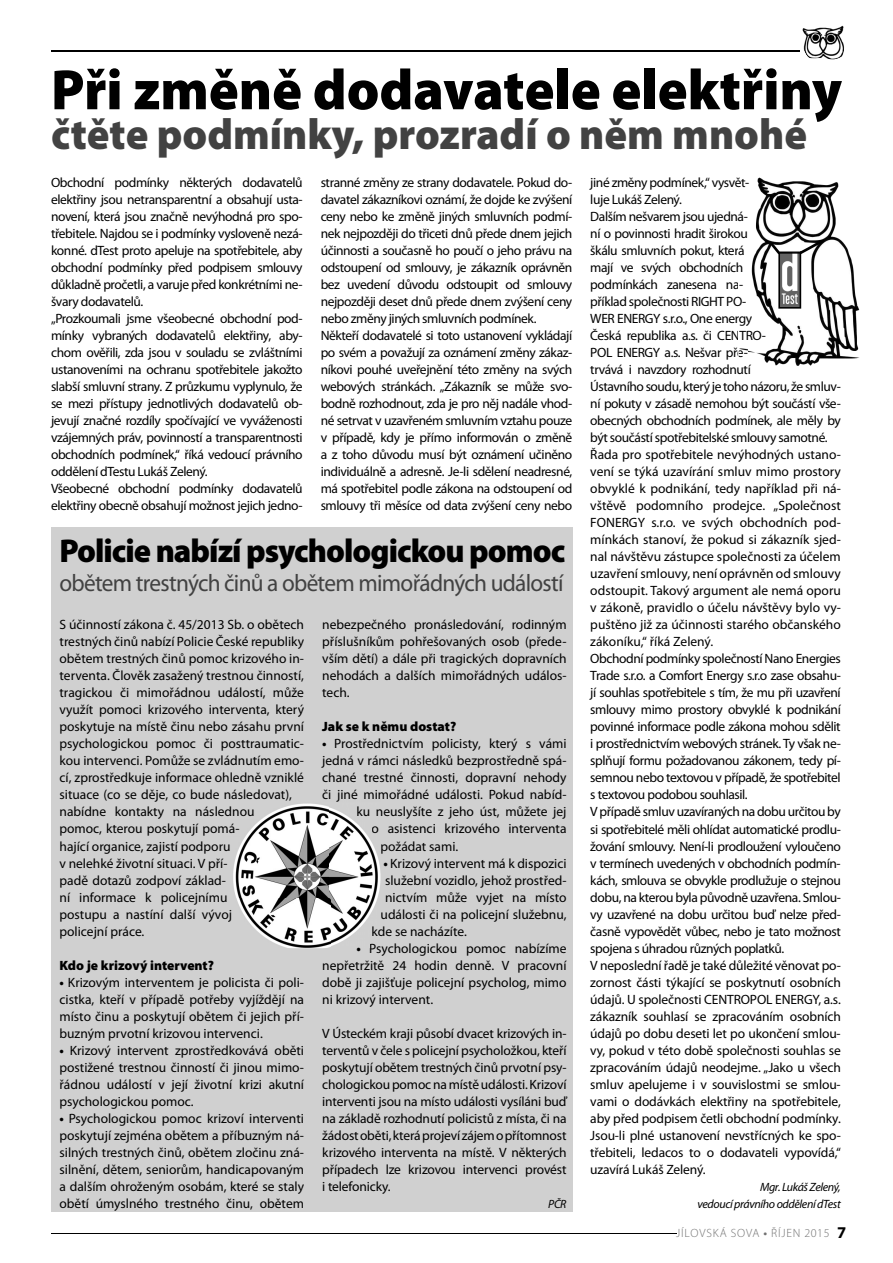
<style>
.page{position:relative;width:893px;height:1263px;background:#fff}
.page>*{position:absolute;margin:0;border:0;box-sizing:border-box;transform-origin:0 0}
.t1{font:900 57.3px "Myriad Pro";color:#000}
.t2{font:900 43.5px "Myriad Pro";color:#424242}
.t3{font:900 33.15px "Myriad Pro";letter-spacing:-.03em;color:#000}
.t4{font:24px "Myriad Pro";letter-spacing:-.03em;color:#424242}
.t5{font:13.5px/17px "Myriad Pro";letter-spacing:-.03em;color:#000;text-align:justify}
.t6{font:13.5px/17px "Myriad Pro";color:#000}
.t7{font:900 13.5px "Myriad Pro";color:#000}
.t8{font:italic 12px/17px "Myriad Pro";letter-spacing:-.03em;color:#000;text-align:right}
.t9{font:300 12px "Myriad Pro";letter-spacing:.07em;color:#717171}
.s1{font-weight:700}
.s2{font-weight:600}
.s3{font-weight:700;font-size:16.5px;color:#000}
</style>
<div class="page">
<hr style="left:51px;top:1233px;width:625px;height:1px;background:#000">
<hr style="left:51px;top:51px;width:748px;height:1px;background:#000">
<img style="left:791px;top:25px;width:53px;height:35px">
<div style="left:51px;top:527px;width:521px;height:685px;background:#d0d0d0"></div>
<img style="left:751px;top:177px;width:109px;height:189px">
<svg style="left:751px;top:212px;width:1px;height:114px"></svg>
<img style="left:751px;top:329px;width:14px;height:14px">
<svg style="left:739px;top:348px;width:12px;height:5px"></svg>
<svg style="left:770px;top:241px;width:52px;height:68px"></svg>
<img style="left:233px;top:803px;width:148px;height:145px">
<img style="left:233px;top:807px;width:22px;height:12px">
<svg style="left:233px;top:824px;width:6px;height:29px"></svg>
<img style="left:358px;top:807px;width:23px;height:12px">
<svg style="left:372px;top:824px;width:9px;height:10px"></svg>
<svg style="left:373px;top:926px;width:8px;height:10px"></svg>
<svg style="left:370px;top:943px;width:11px;height:5px"></svg>
<h1 class="t1" style="left:51px;top:68px;width:792px">Při změně dodavatele elektřiny</h1>
<h2 class="t2" style="left:51px;top:118px;width:758px">čtěte podmínky, prozradí o něm mnohé</h2>
<p class="t5" style="left:51px;top:175px;width:253px;text-align:left">Obchodní podmínky některých dodavatelů elektřiny jsou netransparentní a obsahují usta&shy;novení, která jsou značně nevýhodná pro spo&shy;třebitele. Najdou se i podmínky vysloveně nezá&shy;konné. dTest proto apeluje na spotřebitele, aby obchodní podmínky před podpisem smlouvy důkladně pročetli, a varuje před konkrétními ne&shy;švary dodavatelů.<br>„Prozkoumali jsme všeobecné obchodní pod&shy;mínky vybraných dodavatelů elektřiny, aby&shy;chom ověřili, zda jsou v souladu se zvláštními ustanoveními na ochranu spotřebitele jakožto slabší smluvní strany. Z průzkumu vyplynulo, že se mezi přístupy jednotlivých dodavatelů ob&shy;jevují značné rozdíly spočívající ve vyváženosti vzájemných práv, povinností a transparentnosti obchodních podmínek,“ říká vedoucí právního oddělení dTestu Lukáš Zelený.<br>Všeobecné obchodní podmínky dodavatelů elektřiny obecně obsahují možnost jejich jedno-</p>
<p class="t5" style="left:321px;top:175px;width:253px;text-align:left">stranné změny ze strany dodavatele. Pokud do&shy;davatel zákazníkovi oznámí, že dojde ke zvýšení ceny nebo ke změně jiných smluvních podmí&shy;nek nejpozději do třiceti dnů přede dnem jejich účinnosti a současně ho poučí o jeho právu na odstoupení od smlouvy, je zákazník oprávněn bez uvedení důvodu odstoupit od smlouvy nejpozději deset dnů přede dnem zvýšení ceny nebo změny jiných smluvních podmínek.<br>Někteří dodavatelé si toto ustanovení vykládají po svém a považují za oznámení změny zákaz&shy;níkovi pouhé uveřejnění této změny na svých webových stránkách. „Zákazník se může svo&shy;bodně rozhodnout, zda je pro něj nadále vhod&shy;né setrvat v uzavřeném smluvním vztahu pouze v případě, kdy je přímo informován o změně a z toho důvodu musí být oznámení učiněno individuálně a adresně. Je-li sdělení neadresné, má spotřebitel podle zákona na odstoupení od smlouvy tři měsíce od data zvýšení ceny nebo</p>
<p class="t5" style="left:590px;top:175px;width:252px;text-align:left">jiné změny podmínek,“ vysvět-<br>luje Lukáš Zelený.<br>Dalším nešvarem jsou ujedná-<br>ní o povinnosti hradit širokou<br>škálu smluvních pokut, která<br>mají ve svých obchodních<br>podmínkách zanesena na-<br>příklad společnosti RIGHT PO-<br>WER ENERGY s.r.o., One energy<br>Česká republika a.s. či CENTRO-<br>POL ENERGY a.s. Nešvar pře-<br>trvává i navzdory rozhodnutí<br>Ústavního soudu, který je toho názoru, že smluv&shy;ní pokuty v zásadě nemohou být součástí vše&shy;obecných obchodních podmínek, ale měly by být součástí spotřebitelské smlouvy samotné.<br>Řada pro spotřebitele nevýhodných ustano&shy;vení se týká uzavírání smluv mimo prostory obvyklé k podnikání, tedy například při ná&shy;vštěvě podomního prodejce. „Společnost FONERGY s.r.o. ve svých obchodních pod&shy;mínkách stanoví, že pokud si zákazník sjed&shy;nal návštěvu zástupce společnosti za účelem uzavření smlouvy, není oprávněn od smlouvy odstoupit. Takový argument ale nemá oporu v zákoně, pravidlo o účelu návštěvy bylo vy&shy;puštěno již za účinnosti starého občanského zákoníku,“ říká Zelený.<br>Obchodní podmínky společností Nano Energies Trade s.r.o. a Comfort Energy s.r.o zase obsahu&shy;jí souhlas spotřebitele s tím, že mu při uzavření smlouvy mimo prostory obvyklé k podnikání povinné informace podle zákona mohou sdělit i prostřednictvím webových stránek. Ty však ne&shy;splňují formu požadovanou zákonem, tedy pí&shy;semnou nebo textovou v případě, že spotřebitel s textovou podobou souhlasil.<br>V případě smluv uzavíraných na dobu určitou by si spotřebitelé měli ohlídat automatické prodlu&shy;žování smlouvy. Není-li prodloužení vyloučeno v termínech uvedených v obchodních podmín&shy;kách, smlouva se obvykle prodlužuje o stejnou dobu, na kterou byla původně uzavřena. Smlou&shy;vy uzavřené na dobu určitou buď nelze před&shy;časně vypovědět vůbec, nebo je tato možnost spojena s úhradou různých poplatků.<br>V neposlední řadě je také důležité věnovat po&shy;zornost části týkající se poskytnutí osobních údajů. U společnosti CENTROPOL ENERGY, a.s. zákazník souhlasí se zpracováním osobních údajů po dobu deseti let po ukončení smlou&shy;vy, pokud v této době společnosti souhlas se zpracováním údajů neodejme. „Jako u všech smluv apelujeme i v souvislostmi se smlou&shy;vami o dodávkách elektřiny na spotřebitele, aby před podpisem četli obchodní podmínky.<br>Jsou-li plné ustanovení nevstřícných ke spo&shy;třebiteli, ledacos to o dodavateli vypovídá,“ uzavírá Lukáš Zelený.</p>
<p class="t8" style="left:697px;top:1179px;width:145px">Mgr. Lukáš Zelený,<br>vedoucí právního oddělení dTest</p>
<h3 class="t3" style="left:60px;top:538px;width:507px">Policie nabízí psychologickou pomoc</h3>
<h3 class="t4" style="left:60px;top:574px;width:506px">obětem trestných činů a obětem mimořádných událostí</h3>
<p class="t6" style="left:60px;top:617px;width:246px">S účinností zákona č. 45/2013 Sb. o obětech trestných činů nabízí Policie České republiky obětem trestných činů pomoc krizového in&shy;terventa. Člověk zasažený trestnou činností, tragickou či mimořádnou událostí, může využít pomoci krizového interventa, který poskytuje na místě činu nebo zásahu první psychologickou pomoc či posttraumatic&shy;kou intervenci. Pomůže se zvládnutím emo&shy;cí, zprostředkuje informace ohledně vzniklé situace (co se děje, co bude následovat), nabídne kontakty na následnou<br>pomoc, kterou poskytují pomá-<br>hající organice, zajistí podporu<br>v nelehké životní situaci. V pří-<br>padě dotazů zodpoví základ-<br>ní informace k policejnímu<br>postupu a nastíní další vývoj<br>policejní práce.</p>
<p class="t7" style="left:60px;top:960px;width:156px">Kdo je krizový intervent?</p>
<p class="t5" style="left:60px;top:975px;width:246px"><span class="s1">•</span> Krizovým interventem je policista či poli&shy;cistka, kteří v případě potřeby vyjíždějí na místo činu a poskytují obětem či jejich pří&shy;buzným prvotní krizovou intervenci.</p>
<p class="t5" style="left:60px;top:1043px;width:246px"><span class="s1">•</span> Krizový intervent zprostředkovává oběti postižené trestnou činností či jinou mimo&shy;řádnou událostí v její životní krizi akutní psychologickou pomoc.</p>
<p class="t5" style="left:60px;top:1111px;width:246px"><span class="s1">•</span> Psychologickou pomoc krizoví interventi poskytují zejména obětem a příbuzným ná&shy;silných trestných činů, obětem zločinu zná&shy;silnění, dětem, seniorům, handicapovaným a dalším ohroženým osobám, které se staly obětí úmyslného trestného činu, obětem</p>
<p class="t5" style="left:322px;top:617px;width:246px">nebezpečného pronásledování, rodinným příslušníkům pohřešovaných osob (přede&shy;vším dětí) a dále při tragických dopravních nehodách a dalších mimořádných událos&shy;tech.</p>
<p class="t7" style="left:322px;top:722px;width:136px">Jak se k němu dostat?</p>
<p class="t6" style="left:322px;top:736px;width:246px"><span class="s1">•</span> Prostřednictvím policisty, který s vámi</p>
<p class="t6" style="left:322px;top:753px;width:246px">jedná v rámci následků bezprostředně spá-</p>
<p class="t6" style="left:322px;top:770px;width:246px">chané trestné činnosti, dopravní nehody</p>
<p class="t6" style="left:322px;top:787px;width:246px">či jiné mimořádné události. Pokud nabíd-</p>
<p class="t6" style="left:357px;top:804px;width:211px">ku neuslyšíte z jeho úst, můžete jej</p>
<p class="t6" style="left:388px;top:821px;width:180px">asistenci krizového interventa</p>
<p class="t6" style="left:381px;top:838px;width:79px">požádat sami.</p>
<p class="t6" style="left:384px;top:855px;width:185px"><span class="s1">•</span> Krizový intervent má k dispozici</p>
<p class="t6" style="left:385px;top:872px;width:183px">služební vozidlo, jehož prostřed-</p>
<p class="t6" style="left:385px;top:889px;width:183px">nictvím může vyjet na místo</p>
<p class="t6" style="left:381px;top:906px;width:187px">události či na policejní služebnu,</p>
<p class="t6" style="left:372px;top:923px;width:97px">kde se nacházíte.</p>
<p class="t5" style="left:322px;top:940px;width:246px;text-indent:34px"><span class="s1">•</span> Psychologickou pomoc nabízíme nepřetržitě 24 hodin denně. V pracovní době ji zajišťuje policejní psycholog, mimo ni krizový intervent.</p>
<p class="t5" style="left:322px;top:1026px;width:246px">V Ústeckém kraji působí dvacet krizových in&shy;terventů v čele s policejní psycholožkou, kteří poskytují obětem trestných činů prvotní psy&shy;chologickou pomoc na místě události. Krizoví interventi jsou na místo události vysíláni buď na základě rozhodnutí policistů z místa, či na žádost oběti, která projeví zájem o přítomnost krizového interventa na místě. V některých případech lze krizovou intervenci provést i telefonicky.</p>
<p class="t8" style="left:548px;top:1196px;width:20px">PČR</p>
<p class="t5" style="left:372px;top:821px;width:9px">o</p>
<p class="t9" style="left:676px;top:1229px;width:172px">JÍLOVSKÁ SOVA <span class="s2">•</span> ŘÍJEN 2015 <span class="s3">7</span></p>
</div>
